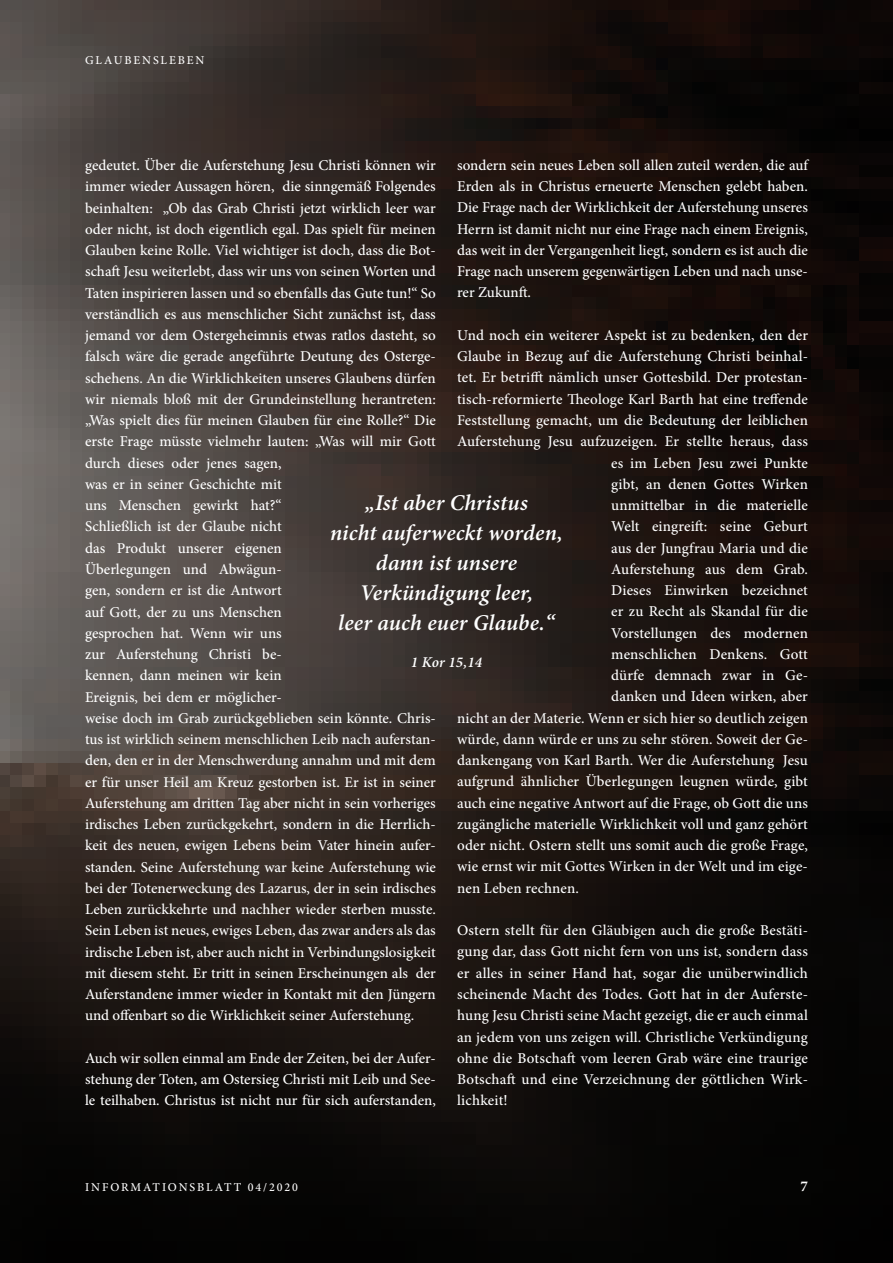
<style>
.page{position:relative;width:893px;height:1263px;background:#fff}
.page>*{position:absolute;margin:0;border:0;box-sizing:border-box;transform-origin:0 0}
.t1{font:italic 600 22.5px/30px "Minion Pro";letter-spacing:.005em;color:#fff;text-align:center}
.t2{font:500 15px/21.3px "Minion Pro";color:#fff;text-align:justify}
.t3{font:italic 600 15px "Minion Pro";letter-spacing:.005em;color:#fff}
.t4{font:700 15px "Minion Pro";color:#fff}
.t5{font:500 12px "Minion Pro";letter-spacing:.16em;color:#fff}
</style>
<div class="page">
<img style="left:0;top:0;width:893px;height:1263px">
<p class="t5" style="left:85px;top:52px;width:121px">GLAUBENSLEBEN</p>
<p class="t2" style="left:85px;top:155px;width:352px;text-align:left">gedeutet. Über die Auferstehung Jesu Christi können wir immer wieder Aussagen hören, die sinngemäß Folgendes beinhalten: „Ob das Grab Christi jetzt wirklich leer war oder nicht, ist doch eigentlich egal. Das spielt für meinen Glauben keine Rolle. Viel wichtiger ist doch, dass die Bot&shy;schaft Jesu weiterlebt, dass wir uns von seinen Worten und Taten inspirieren lassen und so ebenfalls das Gute tun!“ So verständlich es aus menschlicher Sicht zunächst ist, dass jemand vor dem Ostergeheimnis etwas ratlos dasteht, so falsch wäre die gerade angeführte Deutung des Osterge&shy;schehens. An die Wirklichkeiten unseres Glaubens dürfen wir niemals bloß mit der Grundeinstellung herantreten: „Was spielt dies für meinen Glauben für eine Rolle?“ Die erste Frage müsste vielmehr lauten: „Was will mir Gott durch dieses oder jenes sagen,<br>was er in seiner Geschichte mit<br>uns Menschen gewirkt hat?“<br>Schließlich ist der Glaube nicht<br>das Produkt unserer eigenen<br>Überlegungen und Abwägun-<br>gen, sondern er ist die Antwort<br>auf Gott, der zu uns Menschen<br>gesprochen hat. Wenn wir uns<br>zur Auferstehung Christi be-<br>kennen, dann meinen wir kein<br>Ereignis, bei dem er möglicher-<br>weise doch im Grab zurückgeblieben sein könnte. Chris&shy;tus ist wirklich seinem menschlichen Leib nach auferstan&shy;den, den er in der Menschwerdung annahm und mit dem er für unser Heil am Kreuz gestorben ist. Er ist in seiner Auferstehung am dritten Tag aber nicht in sein vorheriges irdisches Leben zurückgekehrt, sondern in die Herrlich&shy;keit des neuen, ewigen Lebens beim Vater hinein aufer&shy;standen. Seine Auferstehung war keine Auferstehung wie bei der Totenerweckung des Lazarus, der in sein irdisches Leben zurückkehrte und nachher wieder sterben musste.<br>Sein Leben ist neues, ewiges Leben, das zwar anders als das irdische Leben ist, aber auch nicht in Verbindungslosigkeit mit diesem steht. Er tritt in seinen Erscheinungen als der Auferstandene immer wieder in Kontakt mit den Jüngern und offenbart so die Wirklichkeit seiner Auferstehung.</p>
<p class="t2" style="left:85px;top:1047px;width:352px">Auch wir sollen einmal am Ende der Zeiten, bei der Aufer&shy;stehung der Toten, am Ostersieg Christi mit Leib und See&shy;le teilhaben. Christus ist nicht nur für sich auferstanden,</p>
<p class="t2" style="left:457px;top:154px;width:352px">sondern sein neues Leben soll allen zuteil werden, die auf Erden als in Christus erneuerte Menschen gelebt haben.<br>Die Frage nach der Wirklichkeit der Auferstehung unseres Herrn ist damit nicht nur eine Frage nach einem Ereignis, das weit in der Vergangenheit liegt, sondern es ist auch die Frage nach unserem gegenwärtigen Leben und nach unse&shy;rer Zukunft.</p>
<p class="t2" style="left:457px;top:325px;width:352px">Und noch ein weiterer Aspekt ist zu bedenken, den der</p>
<p class="t2" style="left:457px;top:346px;width:352px">Glaube in Bezug auf die Auferstehung Christi beinhal-</p>
<p class="t2" style="left:457px;top:367px;width:352px">tet. Er betrifft nämlich unser Gottesbild. Der protestan-</p>
<p class="t2" style="left:457px;top:388px;width:352px">tisch-reformierte Theologe Karl Barth hat eine treffende</p>
<p class="t2" style="left:457px;top:410px;width:352px">Feststellung gemacht, um die Bedeutung der leiblichen</p>
<p class="t2" style="left:457px;top:431px;width:352px">Auferstehung Jesu aufzuzeigen. Er stellte heraus, dass</p>
<p class="t2" style="left:611px;top:452px;width:198px">es im Leben Jesu zwei Punkte</p>
<p class="t2" style="left:611px;top:473px;width:198px">gibt, an denen Gottes Wirken</p>
<p class="t2" style="left:611px;top:495px;width:198px">unmittelbar in die materielle</p>
<p class="t2" style="left:611px;top:516px;width:198px">Welt eingreift: seine Geburt</p>
<p class="t2" style="left:611px;top:537px;width:198px">aus der Jungfrau Maria und die</p>
<p class="t2" style="left:611px;top:558px;width:198px">Auferstehung aus dem Grab.</p>
<p class="t2" style="left:611px;top:580px;width:198px">Dieses Einwirken bezeichnet</p>
<p class="t2" style="left:611px;top:601px;width:198px">er zu Recht als Skandal für die</p>
<p class="t2" style="left:611px;top:622px;width:198px">Vorstellungen des modernen</p>
<p class="t2" style="left:611px;top:643px;width:198px">menschlichen Denkens. Gott</p>
<p class="t2" style="left:611px;top:665px;width:198px">dürfe demnach zwar in Ge-</p>
<p class="t2" style="left:611px;top:686px;width:198px">danken und Ideen wirken, aber</p>
<p class="t2" style="left:457px;top:707px;width:352px">nicht an der Materie. Wenn er sich hier so deutlich zeigen</p>
<p class="t2" style="left:457px;top:728px;width:352px">würde, dann würde er uns zu sehr stören. Soweit der Ge-</p>
<p class="t2" style="left:457px;top:750px;width:352px">dankengang von Karl Barth. Wer die Auferstehung Jesu</p>
<p class="t2" style="left:457px;top:771px;width:352px">aufgrund ähnlicher Überlegungen leugnen würde, gibt</p>
<p class="t2" style="left:457px;top:792px;width:352px">auch eine negative Antwort auf die Frage, ob Gott die uns</p>
<p class="t2" style="left:457px;top:813px;width:352px">zugängliche materielle Wirklichkeit voll und ganz gehört</p>
<p class="t2" style="left:457px;top:835px;width:352px">oder nicht. Ostern stellt uns somit auch die große Frage,</p>
<p class="t2" style="left:457px;top:856px;width:352px">wie ernst wir mit Gottes Wirken in der Welt und im eige-</p>
<p class="t2" style="left:457px;top:877px;width:123px">nen Leben rechnen.</p>
<p class="t2" style="left:457px;top:920px;width:352px">Ostern stellt für den Gläubigen auch die große Bestäti&shy;gung dar, dass Gott nicht fern von uns ist, sondern dass er alles in seiner Hand hat, sogar die unüberwindlich scheinende Macht des Todes. Gott hat in der Auferste&shy;hung Jesu Christi seine Macht gezeigt, die er auch einmal an jedem von uns zeigen will. Christliche Verkündigung ohne die Botschaft vom leeren Grab wäre eine traurige Botschaft und eine Verzeichnung der göttlichen Wirk&shy;lichkeit!</p>
<h1 class="t1" style="left:330px;top:487px;width:234px">„Ist aber Christus<br>nicht auferweckt worden, dann ist unsere<br>Verkündigung leer,<br>leer auch euer Glaube.“</h1>
<p class="t3" style="left:411px;top:652px;width:73px">1 Kor 15,14</p>
<p class="t5" style="left:85px;top:1179px;width:214px">INFORMATIONSBLATT 04/2020</p>
<p class="t4" style="left:800px;top:1175px;width:9px">7</p>
</div>
